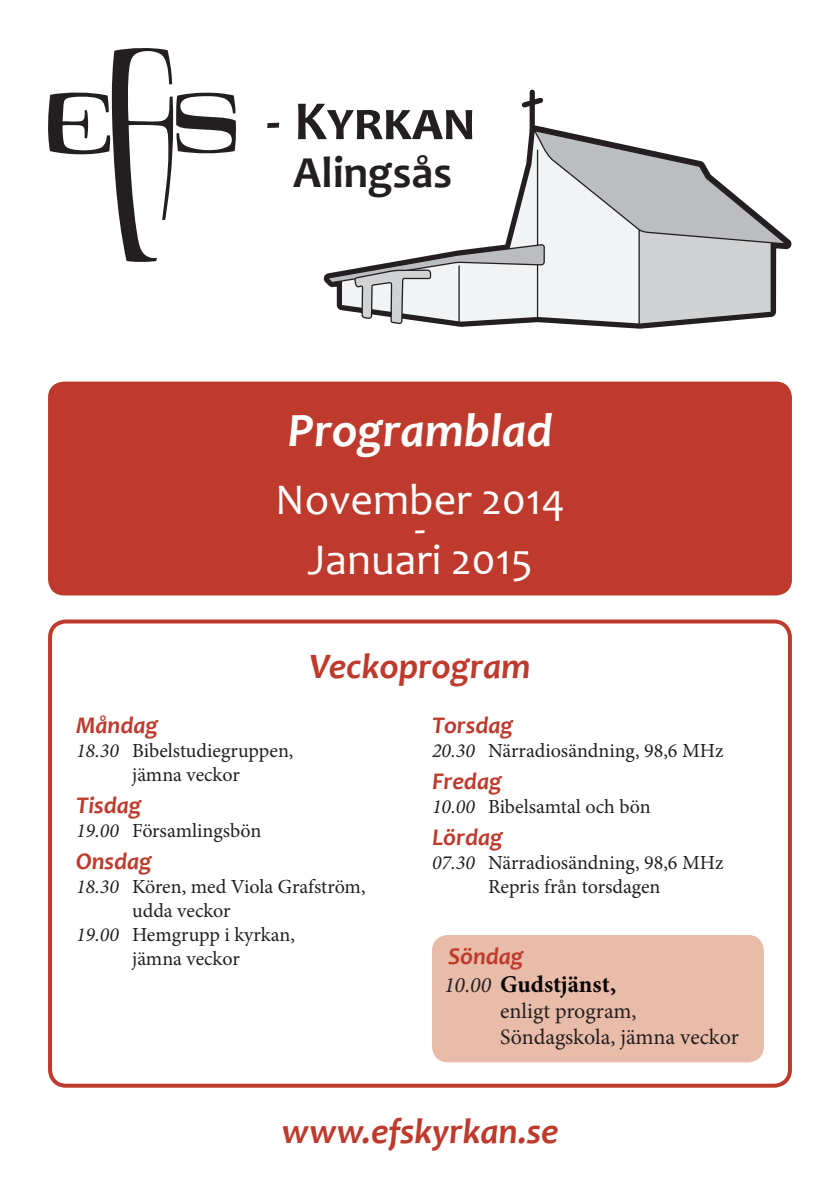
<style>
.page{position:relative;width:840px;height:1191px;background:#fff}
.page>*{position:absolute;margin:0;border:0;box-sizing:border-box;transform-origin:0 0}
.t1{font:700 55.6px "Candara";color:#231f20}
.t2{font:italic 700 48px "Candara";color:#fff}
.t3{font:700 44.6px "Candara";color:#231f20}
.t4{font:44px "Candara";color:#fff}
.t5{font:italic 700 36px "Candara";color:#be3a2c}
.t6{font:italic 700 24px "Candara";color:#be3a2c}
.t7{font:700 24px "Minion Pro";letter-spacing:-.005em;color:#040503}
.t8{font:22px/26px "Minion Pro";color:#231f20}
.t9{font:20px/24px "Minion Pro";color:#231f20;text-align:center}
.s1{font-style:italic}
.s2{font-weight:400;font-style:italic;font-size:22px;color:#231f20}
</style>
<div class="page">
<div style="left:48px;top:619px;width:743px;height:468px;border:4px solid #be3a2c;border-radius:16px"></div>
<div style="left:48px;top:381px;width:743px;height:214px;background:#be3a2c;border-radius:16px"></div>
<svg style="left:48px;top:48px;width:188px;height:214px"></svg>
<svg style="left:323px;top:125px;width:468px;height:204px"></svg>
<div style="left:529px;top:92px;width:5px;height:38px;background:#231f20"></div>
<svg style="left:521px;top:94px;width:23px;height:17px"></svg>
<svg style="left:327px;top:129px;width:462px;height:196px"></svg>
<div style="left:432px;top:935px;width:331px;height:127px;background:#e9bba9;border-radius:16px"></div>
<h1 class="t1" style="left:266px;top:86px;width:210px">- Kyrkan</h1>
<h3 class="t3" style="left:293px;top:145px;width:160px">Alingsås</h3>
<h2 class="t2" style="left:287px;top:401px;width:266px">Programblad</h2>
<h3 class="t4" style="left:275px;top:472px;width:291px">November 2014</h3>
<h3 class="t4" style="left:414px;top:501px;width:13px">-</h3>
<h3 class="t4" style="left:307px;top:532px;width:227px">Januari 2015</h3>
<h3 class="t5" style="left:309px;top:643px;width:223px">Veckoprogram</h3>
<p class="t6" style="left:76px;top:710px;width:84px">Måndag</p>
<p class="t9" style="left:76px;top:739px;width:219px"><span class="s1">18.30</span> Bibelstudiegruppen, jämna veckor</p>
<p class="t6" style="left:76px;top:790px;width:67px">Tisdag</p>
<p class="t9" style="left:76px;top:819px;width:187px"><span class="s1">19.00</span> Församlingsbön</p>
<p class="t6" style="left:76px;top:846px;width:77px">Onsdag</p>
<p class="t9" style="left:76px;top:875px;width:291px"><span class="s1">18.30</span> Kören, med Viola Grafström,</p>
<p class="t9" style="left:132px;top:899px;width:100px">udda veckor</p>
<p class="t9" style="left:76px;top:923px;width:220px"><span class="s1">19.00</span> Hemgrupp i kyrkan,</p>
<p class="t9" style="left:132px;top:947px;width:109px">jämna veckor</p>
<p class="t6" style="left:432px;top:710px;width:83px">Torsdag</p>
<p class="t9" style="left:432px;top:739px;width:293px"><span class="s1">20.30</span> Närradiosändning, 98,6 MHz</p>
<p class="t6" style="left:432px;top:766px;width:71px">Fredag</p>
<p class="t9" style="left:432px;top:795px;width:220px"><span class="s1">10.00</span> Bibelsamtal och bön</p>
<p class="t6" style="left:432px;top:822px;width:72px">Lördag</p>
<p class="t9" style="left:432px;top:851px;width:293px"><span class="s1">07.30</span> Närradiosändning, 98,6 MHz<br>Repris från torsdagen</p>
<p class="t6" style="left:448px;top:941px;width:77px">Söndag</p>
<p class="t7" style="left:444px;top:967px;width:173px"><span class="s2">10.00</span> Gudstjänst,</p>
<p class="t8" style="left:500px;top:998px;width:240px">enligt program,<br>Söndagskola, jämna veckor</p>
<h3 class="t5" style="left:281px;top:1108px;width:278px">www.efskyrkan.se</h3>
</div>
